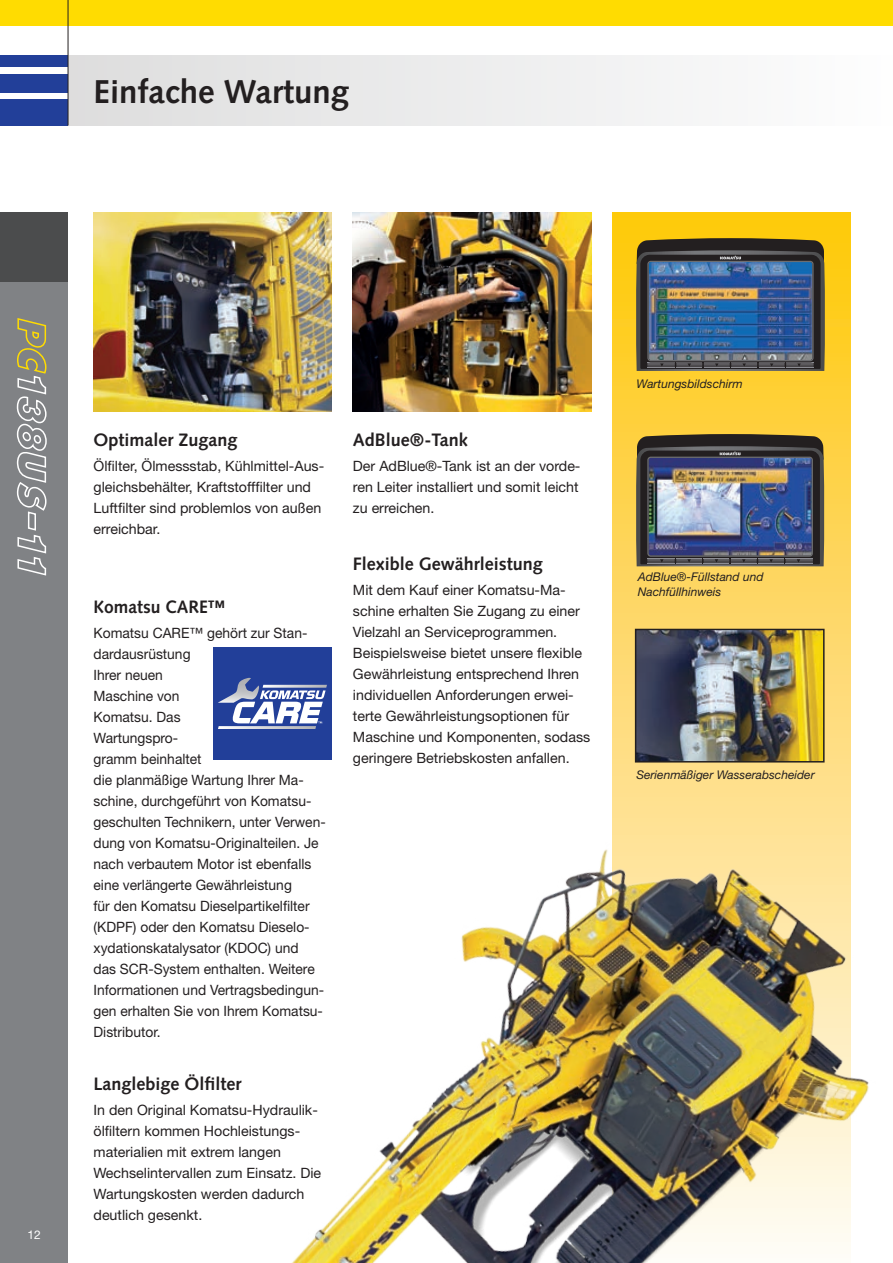
<style>
.page{position:relative;width:893px;height:1263px;background:#fff}
.page>*{position:absolute;margin:0;border:0;box-sizing:border-box;transform-origin:0 0}
.t1{font:700 33px "Syntax LTCE";color:#231f20}
.t2{font:700 18px "Syntax LTCE";color:#231f20}
.t3{font:14.25px/21px "Helvetica Neue LT Pro";color:#231f20}
.t4{font:italic 12px/15px "Helvetica Neue LT Pro";color:#231f20}
.t5{font:12px "Helvetica Neue LT Pro";color:#fff}
</style>
<div class="page">
<svg style="left:612px;top:213px;width:238px;height:538px"></svg>
<div style="left:0;top:213px;width:68px;height:1050px;background:#808285"></div>
<div style="left:0;top:99px;width:68px;height:26px;background:#223f99"></div>
<div style="left:0;top:74px;width:68px;height:18px;background:#223f99"></div>
<div style="left:0;top:55px;width:68px;height:12px;background:#223f99"></div>
<div style="left:0;top:0;width:893px;height:26px;background:#ffdc01"></div>
<div style="left:0;top:213px;width:68px;height:69px;background:#4b4c4d"></div>
<div style="left:68px;top:55px;width:825px;height:70px;background:linear-gradient(to right,#ddddde,#fdfdfe)"></div>
<hr style="left:68px;top:0;width:1px;height:125px;background:#231f20">
<svg style="left:16px;top:318px;width:31px;height:258px"></svg>
<img style="left:291px;top:751px;width:578px;height:512px">
<div style="left:213px;top:647px;width:119px;height:113px;background:#223f99"></div>
<svg style="left:218px;top:678px;width:109px;height:51px"></svg>
<img style="left:94px;top:213px;width:238px;height:198px">
<img style="left:353px;top:213px;width:238px;height:198px">
<img style="left:636px;top:434px;width:188px;height:132px">
<img style="left:636px;top:238px;width:189px;height:133px">
<img style="left:638px;top:632px;width:184px;height:127px">
<div style="left:635px;top:629px;width:190px;height:133px;border:2px solid #231f20"></div>
<h1 class="t1" style="left:94px;top:73px;width:257px">Einfache Wartung</h1>
<p class="t5" style="left:27px;top:1227px;width:15px">12</p>
<p class="t2" style="left:94px;top:430px;width:146px">Optimaler Zugang</p>
<p class="t3" style="left:94px;top:455px;width:232px">Ölfilter, Ölmessstab, Kühlmittel-Aus&shy;gleichsbehälter, Kraftstofffilter und Luftfilter sind problemlos von außen erreichbar.</p>
<p class="t2" style="left:94px;top:596px;width:133px">Komatsu CARE™</p>
<p class="t3" style="left:94px;top:622px;width:234px">Komatsu CARE™ gehört zur Stan&shy;dardausrüstung<br>Ihrer neuen<br>Maschine von<br>Komatsu. Das<br>Wartungspro-<br>gramm beinhaltet<br>die planmäßige Wartung Ihrer Ma&shy;schine, durchgeführt von Komatsu&shy;geschulten Technikern, unter Verwen&shy;dung von Komatsu-Originalteilen. Je nach verbautem Motor ist ebenfalls eine verlängerte Gewährleistung<br>für den Komatsu Dieselpartikelfilter (KDPF) oder den Komatsu Dieselo&shy;xydationskatalysator (KDOC) und<br>das SCR-System enthalten. Weitere<br>Informationen und Vertragsbedingun&shy;gen erhalten Sie von Ihrem Komatsu-<br>Distributor.</p>
<p class="t2" style="left:94px;top:1073px;width:150px">Langlebige Ölfilter</p>
<p class="t3" style="left:94px;top:1099px;width:229px">In den Original Komatsu-Hydraulik&shy;ölfiltern kommen Hochleistungs&shy;materialien mit extrem langen<br>Wechselintervallen zum Einsatz. Die<br>Wartungskosten werden dadurch deutlich gesenkt.</p>
<p class="t2" style="left:353px;top:430px;width:116px">AdBlue®-Tank</p>
<p class="t3" style="left:353px;top:455px;width:229px">Der AdBlue®-Tank ist an der vorde&shy;ren Leiter installiert und somit leicht zu erreichen.</p>
<p class="t2" style="left:353px;top:553px;width:192px">Flexible Gewährleistung</p>
<p class="t3" style="left:353px;top:579px;width:239px">Mit dem Kauf einer Komatsu-Ma&shy;schine erhalten Sie Zugang zu einer Vielzahl an Serviceprogrammen.<br>Beispielsweise bietet unsere flexible Gewährleistung entsprechend Ihren individuellen Anforderungen erwei&shy;terte Gewährleistungsoptionen für Maschine und Komponenten, sodass geringere Betriebskosten anfallen.</p>
<p class="t4" style="left:636px;top:376px;width:108px">Wartungsbildschirm</p>
<p class="t4" style="left:638px;top:569px;width:127px">AdBlue®-Füllstand und<br>Nachfüllhinweis</p>
<p class="t4" style="left:636px;top:767px;width:180px">Serienmäßiger Wasserabscheider</p>
</div>
